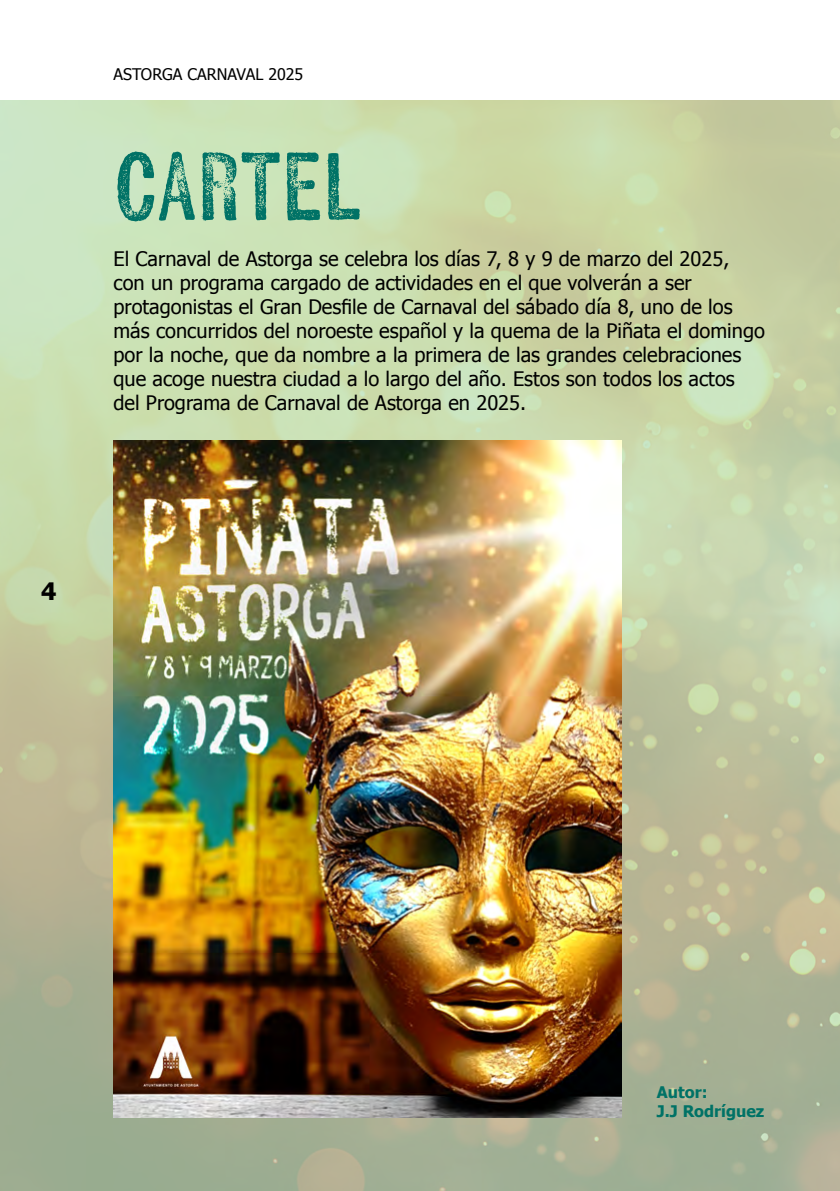
<style>
.page{position:relative;width:840px;height:1191px;background:#fff}
.page>*{position:absolute;margin:0;border:0;box-sizing:border-box;transform-origin:0 0}
.t1{font:96px "Kiln Sans";color:#007266}
.t2{font:700 24px "Tahoma";color:#000}
.t3{font:20px/24px "Tahoma";color:#000}
.t4{font:16px "Tahoma";color:#000}
.t5{font:700 16px/19.2px "Tahoma";color:#007266}
</style>
<div class="page">
<img style="left:0;top:100px;width:839px;height:1091px">
<img style="left:113px;top:440px;width:508px;height:677px">
<p class="t4" style="left:113px;top:64px;width:191px">ASTORGA CARNAVAL 2025</p>
<h1 class="t1" style="left:113px;top:125px;width:248px">CARTEL</h1>
<p class="t3" style="left:113px;top:246px;width:652px">El Carnaval de Astorga se celebra los días 7, 8 y 9 de marzo del 2025, con un programa cargado de actividades en el que volverán a ser protagonistas el Gran Desfile de Carnaval del sábado día 8, uno de los más concurridos del noroeste español y la quema de la Piñata el domingo por la noche, que da nombre a la primera de las grandes celebraciones que acoge nuestra ciudad a lo largo del año. Estos son todos los actos del Programa de Carnaval de Astorga en 2025.</p>
<p class="t2" style="left:41px;top:574px;width:17px">4</p>
<p class="t5" style="left:656px;top:1081px;width:109px">Autor:<br>J.J Rodríguez</p>
</div>
